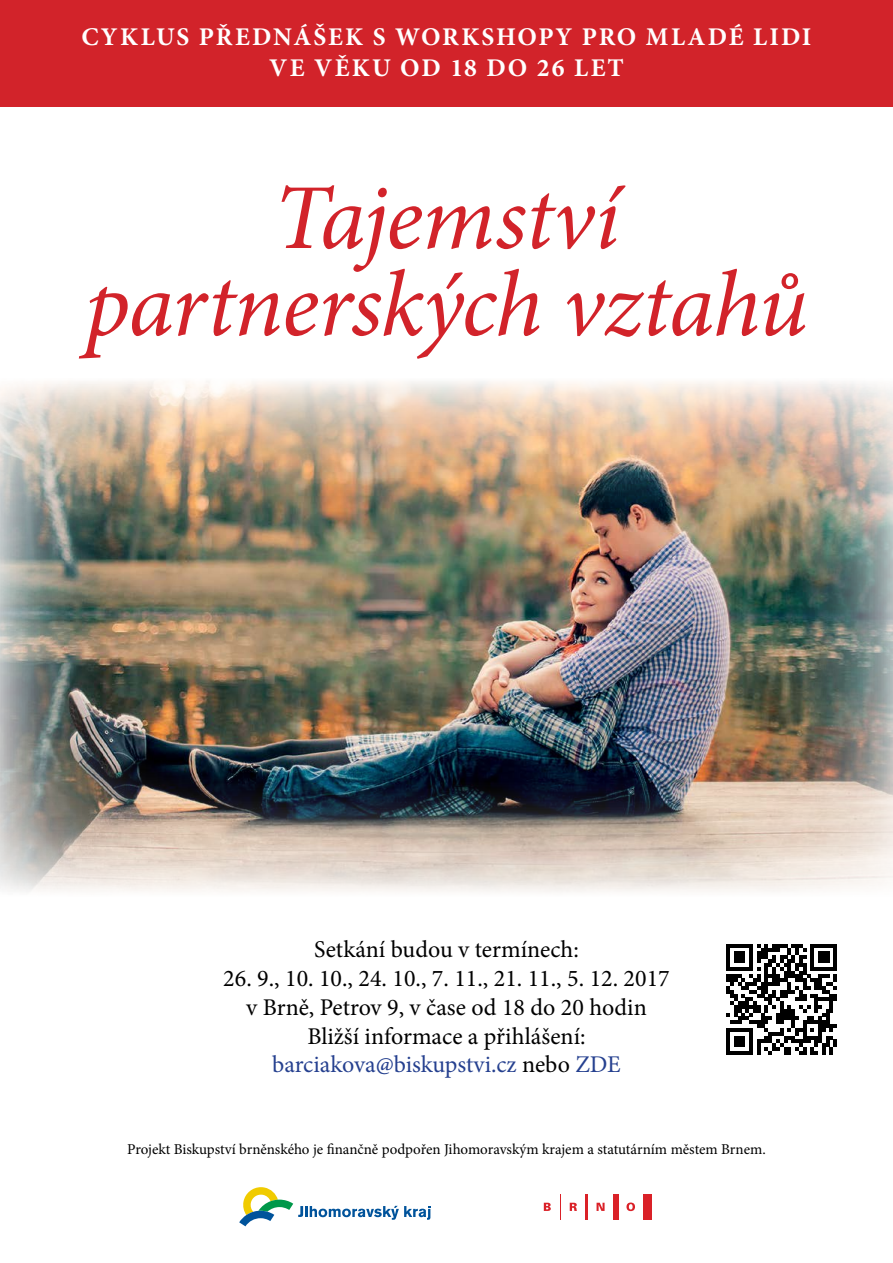
<style>
.page{position:relative;width:893px;height:1263px;background:#fff}
.page>*{position:absolute;margin:0;border:0;box-sizing:border-box;transform-origin:0 0}
.t1{font:italic 93px/87px "Minion Pro";letter-spacing:-.015em;color:#d2232a;text-align:center}
.t2{font:700 25.5px/30.6px "Minion Pro";letter-spacing:.08em;color:#fff;text-align:center}
.t3{font:24px/28.8px "Minion Pro";color:#000;text-align:center}
.t4{font:15px "Minion Pro";letter-spacing:-.005em;color:#000}
.s1{color:#25408f}
</style>
<div class="page">
<img style="left:0;top:381px;width:893px;height:511px">
<div style="left:0;top:0;width:893px;height:106px;background:#d2232a"></div>
<svg style="left:726px;top:944px;width:111px;height:111px"></svg>
<svg style="left:239px;top:1187px;width:191px;height:39px"></svg>
<svg style="left:560px;top:1194px;width:1px;height:25px"></svg>
<hr style="left:586px;top:1194px;width:2px;height:25px;background:#da2128">
<div style="left:613px;top:1194px;width:5px;height:25px;background:#da2128"></div>
<div style="left:643px;top:1194px;width:9px;height:25px;background:#da2128"></div>
<svg style="left:626px;top:1202px;width:9px;height:9px"></svg>
<svg style="left:597px;top:1203px;width:8px;height:8px"></svg>
<svg style="left:570px;top:1203px;width:7px;height:8px"></svg>
<svg style="left:544px;top:1203px;width:7px;height:8px"></svg>
<p class="t2" style="left:81px;top:21px;width:732px">CYKLUS PŘEDNÁŠEK S WORKSHOPY PRO MLADÉ LIDI<br>VE VĚKU OD 18 DO 26 LET</p>
<h1 class="t1" style="left:85px;top:175px;width:724px">Tajemství partnerských vztahů</h1>
<p class="t3" style="left:314px;top:935px;width:266px">Setkání budou v termínech:</p>
<p class="t3" style="left:223px;top:964px;width:448px">26. 9., 10. 10., 24. 10., 7. 11., 21. 11., 5. 12. 2017 v Brně, Petrov 9, v čase od 18 do 20 hodin Bližší informace a přihlášení: <span class="s1">barciakova@biskupstvi.cz</span> nebo <span class="s1">ZDE</span></p>
<p class="t4" style="left:127px;top:1139px;width:640px">Projekt Biskupství brněnského je finančně podpořen Jihomoravským krajem a statutárním městem Brnem.</p>
</div>
